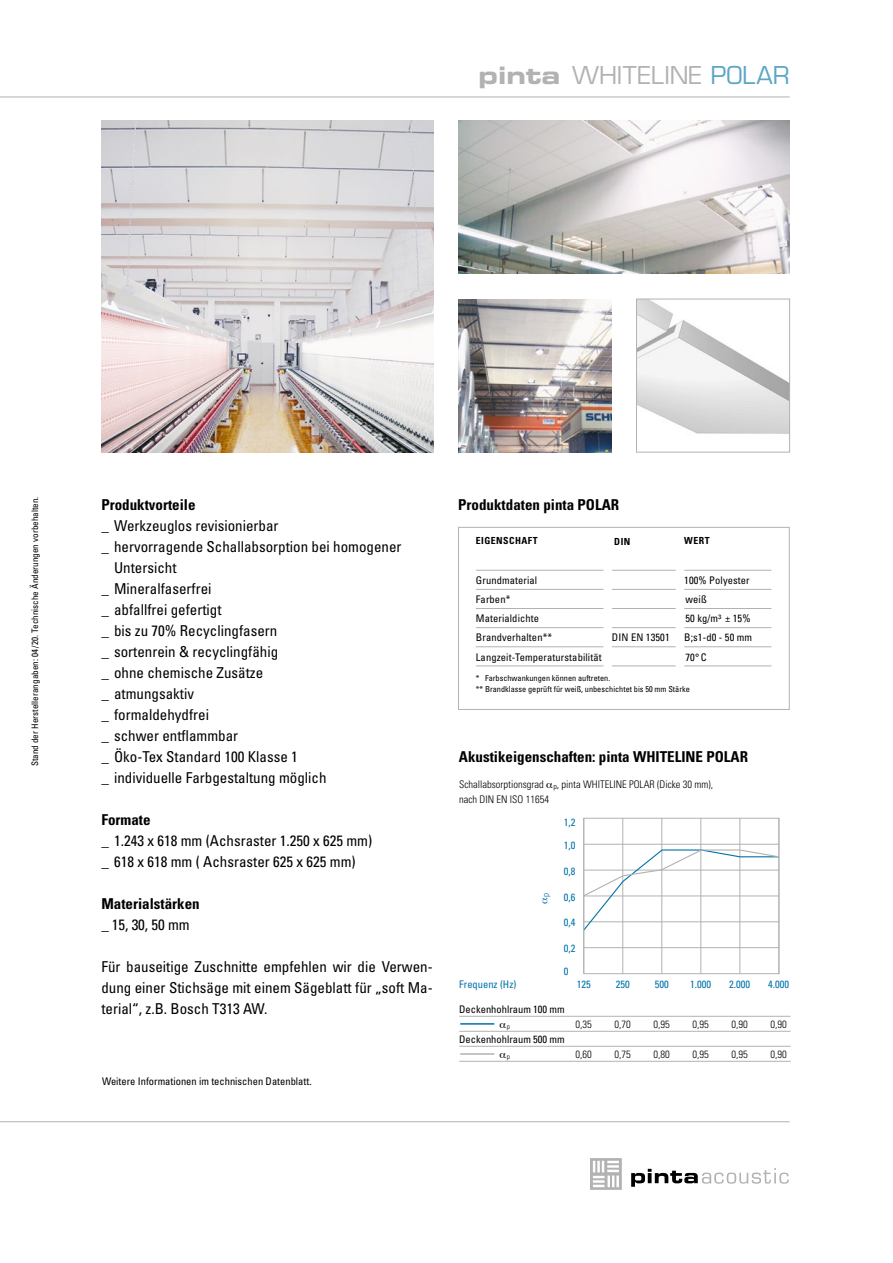
<style>
.page{position:relative;width:893px;height:1263px;background:#fff}
.page>*{position:absolute;margin:0;border:0;box-sizing:border-box;transform-origin:0 0}
.t1{font:24px "Eurostile LT";letter-spacing:.005em;color:#b2b2b2}
.t2{font:condensed 15px/21px "Univers LT";color:#000}
.t3{font:700 condensed 15px "Univers LT";color:#000}
.t4{font:condensed 10.5px "Univers LT";letter-spacing:.01em;color:#000}
.t5{font:300 condensed 10.5px/15px "Univers LT";color:#000}
.t6{font:condensed 10.5px/22.5px "Univers LT";color:#0073ab}
.t7{font:700 condensed 9.75px "Univers LT";letter-spacing:.05em;color:#000}
.t8{font:condensed 9px "Univers LT";letter-spacing:.005em;color:#000}
.t9{font:300 condensed 9px "Univers LT";color:#0073ab}
.t10{font:condensed 8.25px/10.5px "Univers LT";color:#000}
.t11{font:300 condensed 7.05px "Univers LT";color:#000}
.s1{font-family:"Eurostile LT Bold Extended Two"}
.s2{color:#5ea6c6}
</style>
<div class="page">
<svg style="left:590px;top:1158px;width:32px;height:32px"></svg>
<svg style="left:631px;top:1168px;width:158px;height:19px"></svg>
<hr style="left:0;top:97px;width:790px;height:1px;background:#b2b2b2">
<hr style="left:0;top:1121px;width:790px;height:1px;background:#b2b2b2">
<img style="left:458px;top:121px;width:332px;height:153px">
<img style="left:102px;top:121px;width:331px;height:331px">
<img style="left:458px;top:299px;width:153px;height:153px">
<svg style="left:638px;top:301px;width:150px;height:133px"></svg>
<div style="left:636px;top:299px;width:154px;height:153px;border:1px solid #b2b2b2"></div>
<hr style="left:684px;top:589px;width:87px;height:1px;background:#b2b2b2">
<hr style="left:684px;top:608px;width:87px;height:1px;background:#b2b2b2">
<hr style="left:684px;top:627px;width:87px;height:1px;background:#b2b2b2">
<hr style="left:476px;top:646px;width:127px;height:1px;background:#b2b2b2">
<hr style="left:612px;top:646px;width:64px;height:1px;background:#b2b2b2">
<hr style="left:476px;top:627px;width:127px;height:1px;background:#b2b2b2">
<hr style="left:612px;top:627px;width:64px;height:1px;background:#b2b2b2">
<hr style="left:684px;top:646px;width:87px;height:1px;background:#b2b2b2">
<hr style="left:476px;top:570px;width:127px;height:1px;background:#b2b2b2">
<hr style="left:612px;top:570px;width:64px;height:1px;background:#b2b2b2">
<hr style="left:684px;top:570px;width:87px;height:1px;background:#b2b2b2">
<hr style="left:476px;top:665px;width:127px;height:1px;background:#b2b2b2">
<hr style="left:612px;top:665px;width:64px;height:1px;background:#b2b2b2">
<hr style="left:684px;top:665px;width:87px;height:1px;background:#b2b2b2">
<hr style="left:476px;top:589px;width:127px;height:1px;background:#b2b2b2">
<hr style="left:612px;top:589px;width:64px;height:1px;background:#b2b2b2">
<hr style="left:476px;top:608px;width:127px;height:1px;background:#b2b2b2">
<hr style="left:612px;top:608px;width:64px;height:1px;background:#b2b2b2">
<div style="left:458px;top:527px;width:332px;height:183px;border:1px solid #b2b2b2"></div>
<hr style="left:622px;top:818px;width:1px;height:156px;background:#b2b2b2">
<hr style="left:661px;top:818px;width:1px;height:156px;background:#b2b2b2">
<hr style="left:700px;top:818px;width:1px;height:156px;background:#b2b2b2">
<hr style="left:739px;top:818px;width:1px;height:156px;background:#b2b2b2">
<hr style="left:583px;top:973px;width:196px;height:1px;background:#b2b2b2">
<hr style="left:583px;top:947px;width:196px;height:1px;background:#b2b2b2">
<hr style="left:583px;top:844px;width:196px;height:1px;background:#b2b2b2">
<hr style="left:583px;top:818px;width:196px;height:1px;background:#b2b2b2">
<svg style="left:584px;top:849px;width:196px;height:82px"></svg>
<hr style="left:459px;top:1016px;width:332px;height:1px;background:#b2b2b2">
<hr style="left:459px;top:1031px;width:332px;height:1px;background:#b2b2b2">
<hr style="left:459px;top:1046px;width:332px;height:1px;background:#b2b2b2">
<hr style="left:459px;top:1061px;width:332px;height:1px;background:#b2b2b2">
<hr style="left:460px;top:1023px;width:34px;height:2px;background:#0073ab">
<hr style="left:460px;top:1053px;width:34px;height:2px;background:#b2b2b2">
<hr style="left:583px;top:818px;width:1px;height:156px;background:#b2b2b2">
<hr style="left:778px;top:818px;width:1px;height:156px;background:#b2b2b2">
<h1 class="t1" style="left:479px;top:60px;width:313px"><span class="s1">pinta</span> WHITELINE <span class="s2">POLAR</span></h1>
<p class="t8" style="left:29px;top:766px;width:271px;rotate:-90deg">Stand der Herstellerangaben: 04 /20. Technische Änderungen vorbehalten.</p>
<p class="t3" style="left:101px;top:496px;width:96px">Produktvorteile</p>
<p class="t2" style="left:101px;top:515px;width:179px">_ Werkzeuglos revisionierbar</p>
<p class="t2" style="left:101px;top:536px;width:302px">_ hervorragende Schallabsorption bei homogener</p>
<p class="t2" style="left:114px;top:557px;width:64px">Untersicht</p>
<p class="t2" style="left:101px;top:578px;width:112px">_ Mineralfaserfrei</p>
<p class="t2" style="left:101px;top:599px;width:122px">_ abfallfrei gefertigt</p>
<p class="t2" style="left:101px;top:620px;width:178px">_ bis zu 70% Recyclingfasern</p>
<p class="t2" style="left:101px;top:641px;width:178px">_ sortenrein &amp; recyclingfähig</p>
<p class="t2" style="left:101px;top:662px;width:163px">_ ohne chemische Zusätze</p>
<p class="t2" style="left:101px;top:683px;width:94px">_ atmungsaktiv</p>
<p class="t2" style="left:101px;top:704px;width:109px">_ formaldehydfrei</p>
<p class="t2" style="left:101px;top:725px;width:138px">_ schwer entflammbar</p>
<p class="t2" style="left:101px;top:746px;width:198px">_ Öko-Tex Standard 100 Klasse 1</p>
<p class="t2" style="left:101px;top:767px;width:227px">_ individuelle Farbgestaltung möglich</p>
<p class="t3" style="left:101px;top:811px;width:51px">Formate</p>
<p class="t2" style="left:101px;top:830px;width:272px">_ 1.243 x 618 mm (Achsraster 1.250 x 625 mm) _ 618 x 618 mm ( Achsraster 625 x 625 mm)</p>
<p class="t3" style="left:101px;top:895px;width:100px">Materialstärken</p>
<p class="t2" style="left:101px;top:914px;width:90px">_ 15, 30, 50 mm</p>
<p class="t2" style="left:101px;top:956px;width:333px;text-align:justify">Für bauseitige Zuschnitte empfehlen wir die Verwen&shy;dung einer Stichsäge mit einem Sägeblatt für „soft Ma&shy;terial“, z.B. Bosch T313 AW.</p>
<p class="t4" style="left:102px;top:1075px;width:211px">Weitere Informationen im technischen Datenblatt.</p>
<p class="t3" style="left:458px;top:495px;width:162px">Produktdaten pinta POLAR</p>
<p class="t7" style="left:476px;top:534px;width:63px">EIGENSCHAFT</p>
<p class="t7" style="left:614px;top:535px;width:18px">DIN</p>
<p class="t7" style="left:684px;top:534px;width:27px">WERT</p>
<p class="t4" style="left:476px;top:574px;width:63px">Grundmaterial</p>
<p class="t4" style="left:684px;top:574px;width:67px">100% Polyester</p>
<p class="t4" style="left:476px;top:593px;width:36px">Farben*</p>
<p class="t4" style="left:685px;top:593px;width:23px">weiß</p>
<p class="t4" style="left:476px;top:612px;width:65px">Materialdichte</p>
<p class="t4" style="left:685px;top:612px;width:67px">50 kg/m³ ± 15%</p>
<p class="t4" style="left:476px;top:631px;width:78px">Brandverhalten**</p>
<p class="t4" style="left:612px;top:631px;width:59px">DIN EN 13501</p>
<p class="t4" style="left:684px;top:631px;width:69px">B;s1-d0 - 50 mm</p>
<p class="t4" style="left:476px;top:650px;width:127px">Langzeit-Temperaturstabilität</p>
<p class="t4" style="left:685px;top:650px;width:23px">70° C</p>
<p class="t10" style="left:476px;top:673px;width:215px">* Farbschwankungen können auftreten.<br>** Brandklasse geprüft für weiß, unbeschichtet bis 50 mm Stärke</p>
<p class="t3" style="left:459px;top:748px;width:291px">Akustikeigenschaften: pinta WHITELINE POLAR</p>
<p class="t5" style="left:459px;top:776px;width:255px">Schallabsorptionsgrad <sub>p</sub>, pinta WHITELINE POLAR (Dicke 30 mm), nach DIN EN ISO 11654</p>
<p class="t9" style="left:540px;top:897px;width:5px;rotate:-90deg">p</p>
<p class="t6" style="left:564px;top:811px;width:13px">1,2<br>1,0</p>
<p class="t6" style="left:564px;top:859px;width:13px">0,8</p>
<p class="t6" style="left:564px;top:885px;width:13px">0,6</p>
<p class="t6" style="left:564px;top:911px;width:13px">0,4</p>
<p class="t6" style="left:564px;top:937px;width:13px">0,2<br>0</p>
<p class="t6" style="left:459px;top:973px;width:59px">Frequenz (Hz)</p>
<p class="t6" style="left:577px;top:973px;width:15px">125</p>
<p class="t6" style="left:616px;top:973px;width:15px">250</p>
<p class="t6" style="left:655px;top:973px;width:15px">500</p>
<p class="t6" style="left:690px;top:973px;width:22px">1.000</p>
<p class="t6" style="left:729px;top:973px;width:22px">2.000</p>
<p class="t6" style="left:768px;top:973px;width:22px">4.000</p>
<p class="t4" style="left:459px;top:1002px;width:107px">Deckenhohlraum 100 mm</p>
<p class="t11" style="left:507px;top:1022px;width:5px">p</p>
<p class="t5" style="left:576px;top:1016px;width:18px">0,35</p>
<p class="t5" style="left:615px;top:1016px;width:18px">0,70</p>
<p class="t5" style="left:654px;top:1016px;width:18px">0,95</p>
<p class="t5" style="left:693px;top:1016px;width:18px">0,95</p>
<p class="t5" style="left:732px;top:1016px;width:18px">0,90</p>
<p class="t5" style="left:771px;top:1016px;width:18px">0,90</p>
<p class="t4" style="left:459px;top:1032px;width:107px">Deckenhohlraum 500 mm</p>
<p class="t11" style="left:507px;top:1052px;width:5px">p</p>
<p class="t5" style="left:576px;top:1046px;width:18px">0,60</p>
<p class="t5" style="left:615px;top:1046px;width:18px">0,75</p>
<p class="t5" style="left:654px;top:1046px;width:18px">0,80</p>
<p class="t5" style="left:693px;top:1046px;width:18px">0,95</p>
<p class="t5" style="left:732px;top:1046px;width:18px">0,95</p>
<p class="t5" style="left:771px;top:1046px;width:18px">0,90</p>
</div>
